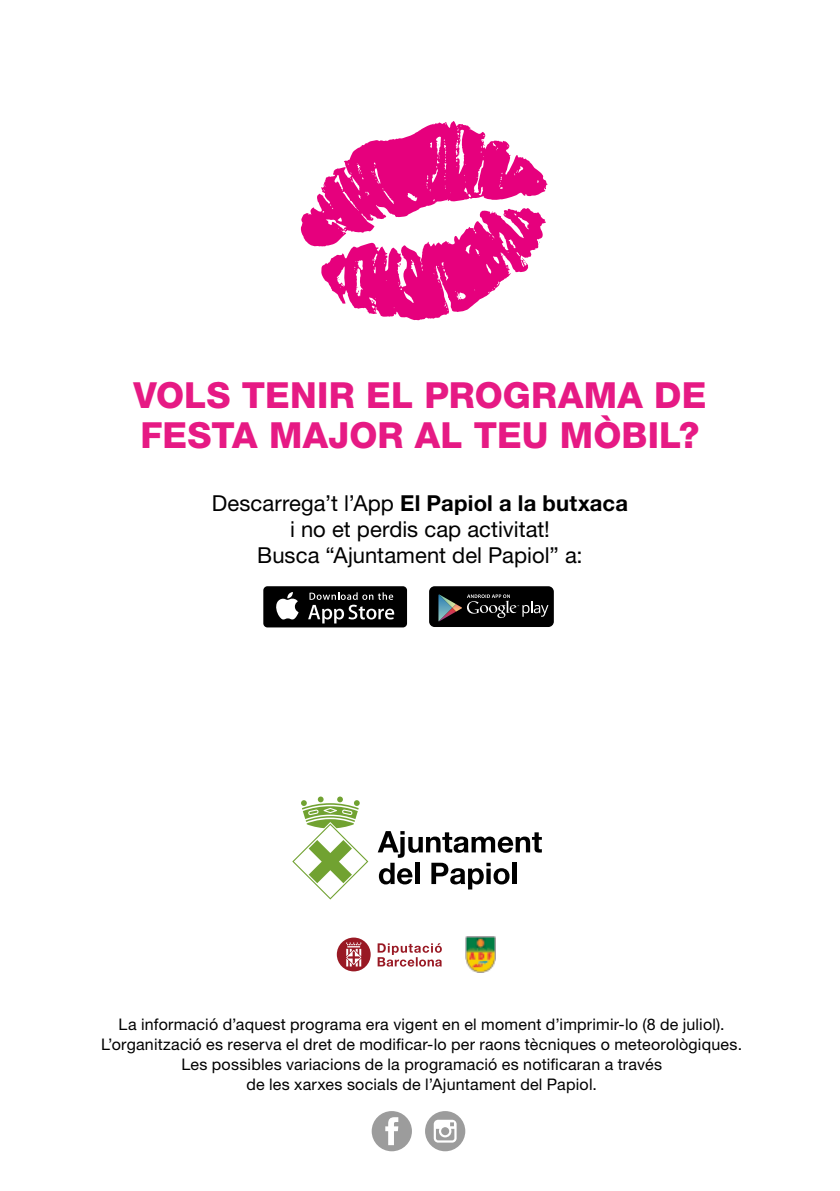
<style>
.page{position:relative;width:840px;height:1191px;background:#fff}
.page>*{position:absolute;margin:0;border:0;box-sizing:border-box;transform-origin:0 0}
.t1{font:800 36px/40px "Helvetica Neue LT Std";letter-spacing:.005em;color:#e61a84}
.t2{font:22px/26px "Helvetica Neue LT Std";color:#000;text-align:center}
.t3{font:16px/20px "Helvetica Neue LT Std";letter-spacing:.015em;color:#000;text-align:center}
.s1{font-weight:700}
</style>
<div class="page">
<svg style="left:377px;top:943px;width:64px;height:23px"></svg>
<svg style="left:336px;top:937px;width:34px;height:34px"></svg>
<svg style="left:292px;top:796px;width:76px;height:103px"></svg>
<svg style="left:377px;top:831px;width:164px;height:58px"></svg>
<hr style="left:512px;top:862px;width:4px;height:22px;background:#000">
<img style="left:465px;top:937px;width:30px;height:35px">
<div style="left:429px;top:586px;width:124px;height:41px;background:#000;border-radius:6px"></div>
<svg style="left:438px;top:594px;width:110px;height:27px"></svg>
<div style="left:263px;top:586px;width:144px;height:41px;background:#000;border-radius:4px"></div>
<svg style="left:276px;top:592px;width:22px;height:27px"></svg>
<svg style="left:308px;top:592px;width:86px;height:31px"></svg>
<div style="left:371px;top:1111px;width:40px;height:40px;background:#9c9c9c;border-radius:50%"></div>
<svg style="left:385px;top:1117px;width:13px;height:28px"></svg>
<svg style="left:300px;top:121px;width:247px;height:199px"></svg>
<svg style="left:425px;top:1111px;width:40px;height:40px"></svg>
<h1 class="t1" style="left:133px;top:375px;width:574px">VOLS TENIR EL PROGRAMA DE<br>FESTA MAJOR AL TEU MÒBIL?</h1>
<h2 class="t2" style="left:212px;top:490px;width:417px">Descarrega’t l’App <span class="s1">El Papiol a la butxaca </span>i no et perdis cap activitat!<br>Busca “Ajuntament del Papiol” a:</h2>
<p class="t3" style="left:101px;top:1014px;width:642px">La informació d’aquest programa era vigent en el moment d’imprimir-lo (8 de juliol).<br>L’organització es reserva el dret de modificar-lo per raons tècniques o meteorològiques.<br>Les possibles variacions de la programació es notificaran a través<br>de les xarxes socials de l’Ajuntament del Papiol.</p>
</div>
